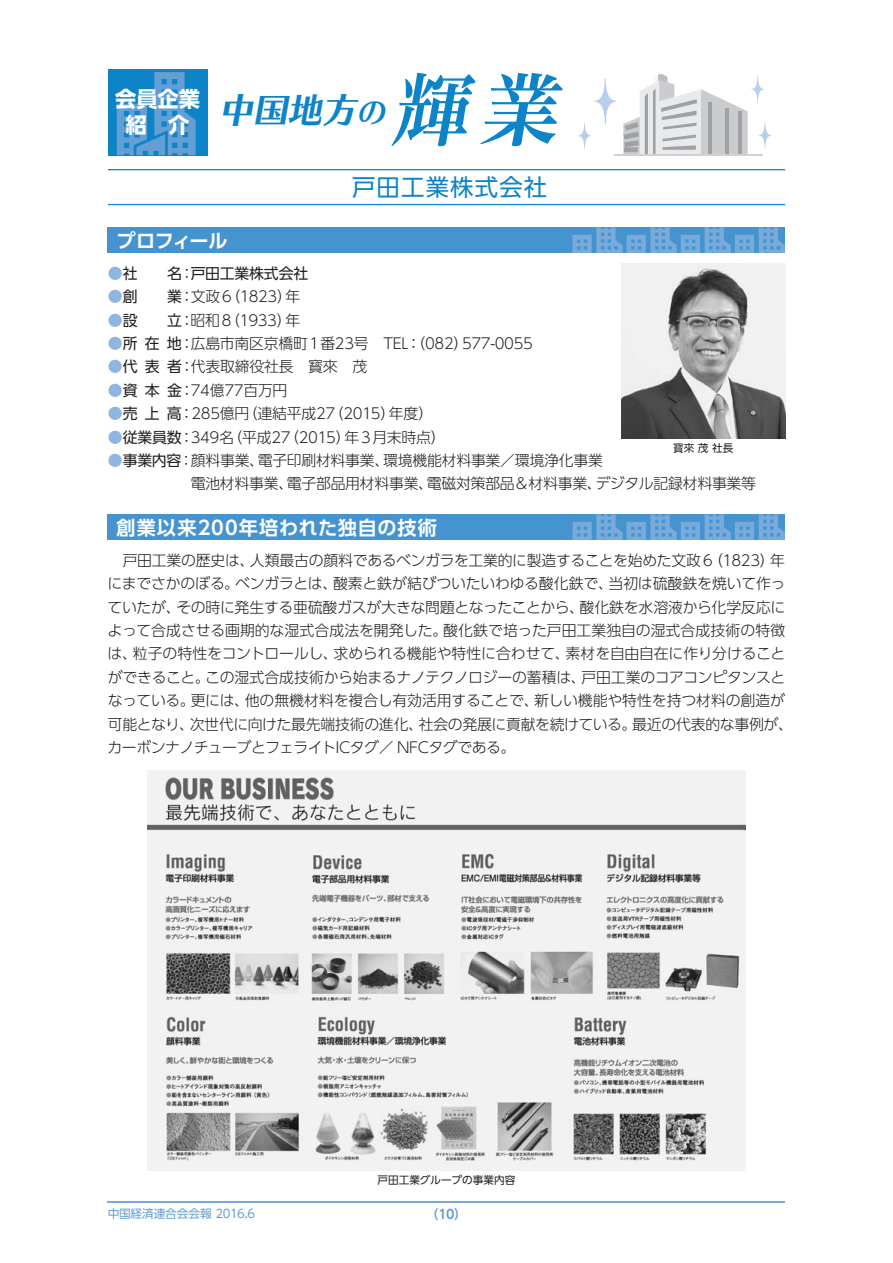
<style>
.page{position:relative;width:893px;height:1263px;background:#fff}
.page>*{position:absolute;margin:0;border:0;box-sizing:border-box;transform-origin:0 0}
.t1{font:italic 700 78.45px "Reim Pr 6";color:#0c84c7}
.t2{font:italic 34.35px "UD Typos 515 Std";color:#0c84c7}
.t3{font:23.4px "UD Shin Go Pr 6";letter-spacing:.05em;color:#0c84c7}
.t4{font:700 21.3px "UD Shin Go Pr 6";color:#fff}
.t5{font:700 19.2px "UD Shin Go Pr 6 N De";letter-spacing:.045em;color:#fff}
.t6{font:300 14.85px/23.4px "UD Shin Go Pr 6 N";letter-spacing:-.015em;color:#231f20}
.t7{font:14.85px "UD Shin Go Pr 6 N";letter-spacing:-.01em;color:#231f20}
.t8{font:700 12.75px "UD Shin Go Pr 6 N De";color:#639fd5}
.t9{font:11.7px "UD Shin Go Pr 6 N";letter-spacing:-.01em;color:#639fd5}
.t10{font:10.65px "UD Shin Go Pr 6 N";color:#231f20}
.s1{font-size:29.25px}
.s2{font-family:"UD Shin Go Pr 6";color:#8fb6e0}
.s3{font-weight:300}
.s4{font-family:"UD Shin Go Pr 6";font-weight:400;color:#8fb6e0}
.s5{font-weight:400}
</style>
<div class="page">
<hr style="left:108px;top:1201px;width:677px;height:2px;background:#78aada">
<div style="left:108px;top:227px;width:677px;height:26px;background:#4594d0"></div>
<svg style="left:572px;top:227px;width:213px;height:26px"></svg>
<div style="left:108px;top:514px;width:677px;height:26px;background:#4594d0"></div>
<svg style="left:572px;top:514px;width:213px;height:26px"></svg>
<div style="left:108px;top:69px;width:99px;height:86px;background:#0c84c7"></div>
<svg style="left:117px;top:72px;width:79px;height:83px"></svg>
<svg style="left:578px;top:74px;width:193px;height:81px"></svg>
<hr style="left:108px;top:204px;width:677px;height:1px;background:#0c84c7">
<hr style="left:108px;top:169px;width:677px;height:1px;background:#0c84c7">
<img style="left:621px;top:264px;width:164px;height:174px">
<img style="left:148px;top:771px;width:597px;height:399px">
<h1 class="t1" style="left:390px;top:45px;width:191px">輝業</h1>
<h3 class="t3" style="left:352px;top:168px;width:197px">戸田工業株式会社</h3>
<h3 class="t4" style="left:115px;top:82px;width:87px">会員企業</h3>
<h2 class="t2" style="left:126px;top:81px;width:269px"><sub>紹　介</sub> 中国地方<span class="s1">の</span></h2>
<p class="t5" style="left:116px;top:225px;width:113px">プロフィール</p>
<p class="t7" style="left:108px;top:261px;width:202px"><span class="s2">●</span>社　　名<span class="s3">：</span> 戸田工業株式会社</p>
<p class="t6" style="left:108px;top:284px;width:194px"><span class="s4">●</span><span class="s5">創　　業</span>： 文政6（1823）年</p>
<p class="t6" style="left:108px;top:308px;width:194px"><span class="s4">●</span><span class="s5">設　　立</span>： 昭和8（1933）年</p>
<p class="t6" style="left:108px;top:331px;width:427px"><span class="s4">●</span><span class="s5">所在地</span>：広島市南区京橋町1番23号　TEL：（082）577-0055</p>
<p class="t6" style="left:108px;top:354px;width:261px"><span class="s4">●</span><span class="s5">代表者</span>： 代表取締役社長　寳來　茂</p>
<p class="t6" style="left:108px;top:378px;width:181px"><span class="s4">●</span><span class="s5">資本金</span>： 74億77百万円</p>
<p class="t6" style="left:108px;top:401px;width:327px"><span class="s4">●</span><span class="s5">売上高</span>：285億円（連結平成27（2015）年度）</p>
<p class="t6" style="left:108px;top:425px;width:339px"><span class="s4">●</span><span class="s5">従業員数</span>： 349名（平成27（2015）年3月末時点）</p>
<p class="t6" style="left:191px;top:448px;width:567px;text-indent:-83px"><span class="s4">●</span><span class="s5">事業内容</span>： 顔料事業、電子印刷材料事業、環境機能材料事業／環境浄化事業<br>電池材料事業、電子部品用材料事業、電磁対策部品＆材料事業、デジタル記録材料事業等</p>
<p class="t5" style="left:116px;top:512px;width:322px">創業以来200年培われた独自の技術</p>
<p class="t6" style="left:108px;top:548px;width:687px;text-indent:15px">戸田工業の歴史は、人類最古の顔料であるベンガラを工業的に製造することを始めた文政6（1823）年にまでさかのぼる。ベンガラとは、酸素と鉄が結びついたいわゆる酸化鉄で、当初は硫酸鉄を焼いて作っていたが、その時に発生する亜硫酸ガスが大きな問題となったことから、酸化鉄を水溶液から化学反応によって合成させる画期的な湿式合成法を開発した。酸化鉄で培った戸田工業独自の湿式合成技術の特徴は、粒子の特性をコントロールし、求められる機能や特性に合わせて、素材を自由自在に作り分けることができること。この湿式合成技術から始まるナノテクノロジーの蓄積は、戸田工業のコアコンピタンスとなっている。更には、他の無機材料を複合し有効活用することで、新しい機能や特性を持つ材料の創造が可能となり、次世代に向けた最先端技術の進化、社会の発展に貢献を続けている。最近の代表的な事例が、カーボンナノチューブとフェライトICタグ／ NFCタグである。</p>
<p class="t10" style="left:673px;top:439px;width:62px">寳來茂社長</p>
<p class="t10" style="left:377px;top:1171px;width:139px">戸田工業グループの事業内容</p>
<p class="t9" style="left:108px;top:1204px;width:149px">中国経済連合会会報 2016.6</p>
<p class="t8" style="left:426px;top:1203px;width:43px">（10）</p>
</div>
